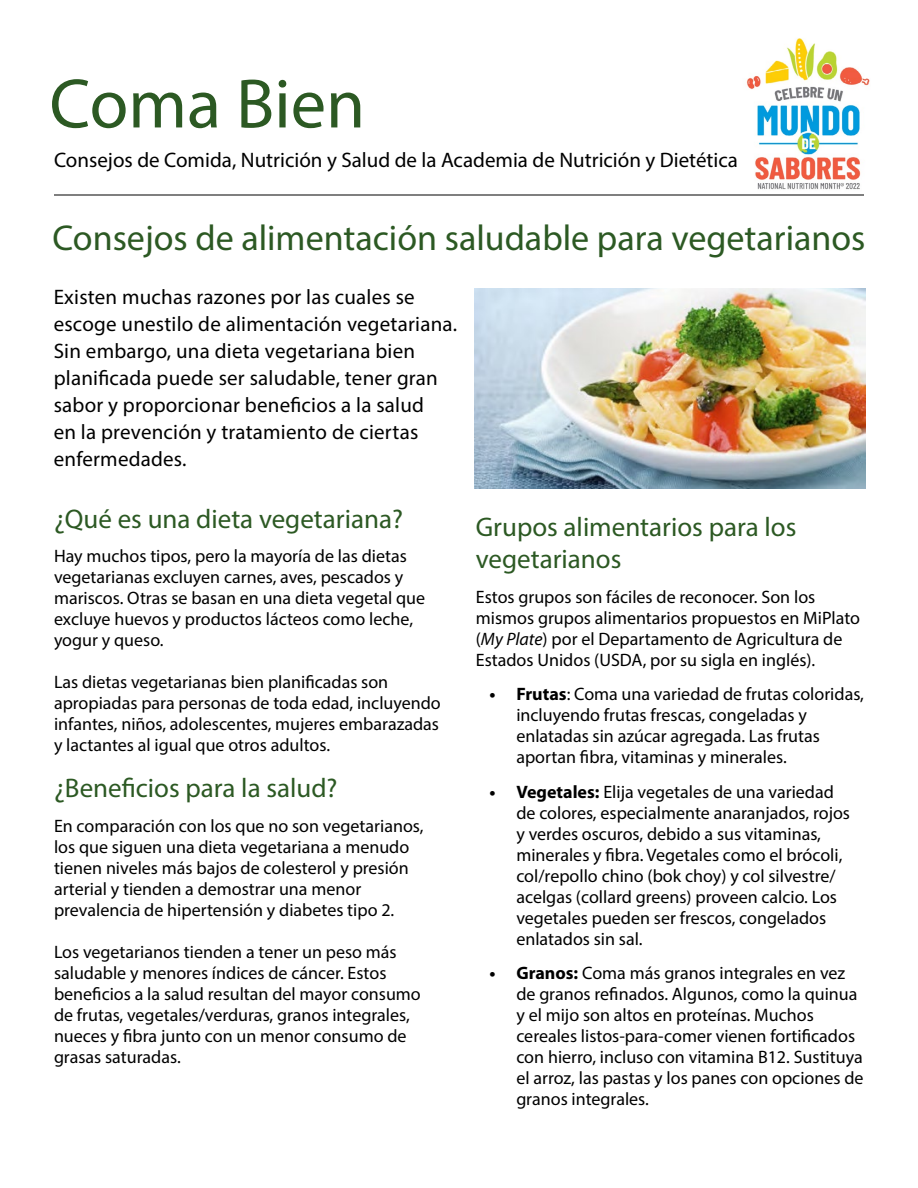
<style>
.page{position:relative;width:918px;height:1188px;background:#fff}
.page>*{position:absolute;margin:0;border:0;box-sizing:border-box;transform-origin:0 0}
.t1{font:70.5px "Myriad Pro";color:#2c5923}
.t2{font:36px "Myriad Pro";color:#2c5923}
.t3{font:27px/32.4px "Myriad Pro";color:#2c5923}
.t4{font:21px/27px "Myriad Pro";letter-spacing:.01em;color:#000}
.t5{font:18px/21px "Myriad Pro";color:#000}
.s1{font-style:italic}
.s2{font-weight:700}
</style>
<div class="page">
<img style="left:746px;top:38px;width:124px;height:152px">
<img style="left:475px;top:289px;width:390px;height:199px">
<hr style="left:54px;top:195px;width:810px;height:1px;background:#000">
<h1 class="t1" style="left:50px;top:60px;width:317px">Coma Bien</h1>
<p class="t4" style="left:54px;top:146px;width:686px">Consejos de Comida, Nutrición y Salud de la Academia de Nutrición y Dietética</p>
<h2 class="t2" style="left:52px;top:215px;width:815px">Consejos de alimentación saludable para vegetarianos</h2>
<p class="t4" style="left:54px;top:283px;width:405px">Existen muchas razones por las cuales se escoge unestilo de alimentación vegetariana.<br>Sin embargo, una dieta vegetariana bien planificada puede ser saludable, tener gran sabor y proporcionar beneficios a la salud<br>en la prevención y tratamiento de ciertas enfermedades.</p>
<h3 class="t3" style="left:54px;top:502px;width:351px">¿Qué es una dieta vegetariana?</h3>
<p class="t5" style="left:54px;top:546px;width:373px">Hay muchos tipos, pero la mayoría de las dietas vegetarianas excluyen carnes, aves, pescados y mariscos. Otras se basan en una dieta vegetal que excluye huevos y productos lácteos como leche, yogur y queso.</p>
<p class="t5" style="left:54px;top:672px;width:388px">Las dietas vegetarianas bien planificadas son apropiadas para personas de toda edad, incluyendo infantes, niños, adolescentes, mujeres embarazadas y lactantes al igual que otros adultos.</p>
<h3 class="t3" style="left:54px;top:772px;width:285px">¿Beneficios para la salud?</h3>
<p class="t5" style="left:54px;top:815px;width:371px">En comparación con los que no son vegetarianos, los que siguen una dieta vegetariana a menudo tienen niveles más bajos de colesterol y presión arterial y tienden a demostrar una menor prevalencia de hipertensión y diabetes tipo 2.</p>
<p class="t5" style="left:54px;top:941px;width:368px">Los vegetarianos tienden a tener un peso más saludable y menores índices de cáncer. Estos beneficios a la salud resultan del mayor consumo de frutas, vegetales/verduras, granos integrales, nueces y fibra junto con un menor consumo de grasas saturadas.</p>
<h3 class="t3" style="left:476px;top:510px;width:322px">Grupos alimentarios para los vegetarianos</h3>
<p class="t5" style="left:476px;top:586px;width:386px">Estos grupos son fáciles de reconocer. Son los mismos grupos alimentarios propuestos en MiPlato (<span class="s1">My Plate</span>) por el Departamento de Agricultura de Estados Unidos (USDA, por su sigla en inglés).</p>
<p class="t5" style="left:516px;top:683px;width:349px;text-indent:-27px"><span class="s2">• Frutas</span>: Coma una variedad de frutas coloridas, incluyendo frutas frescas, congeladas y enlatadas sin azúcar agregada. Las frutas aportan fibra, vitaminas y minerales.</p>
<p class="t5" style="left:516px;top:781px;width:335px;text-indent:-27px"><span class="s2">• Vegetales:</span> Elija vegetales de una variedad de colores, especialmente anaranjados, rojos y verdes oscuros, debido a sus vitaminas, minerales y fibra. Vegetales como el brócoli, col/repollo chino (bok choy) y col silvestre/ acelgas (collard greens) proveen calcio. Los vegetales pueden ser frescos, congelados enlatados sin sal.</p>
<p class="t5" style="left:516px;top:962px;width:349px;text-indent:-27px"><span class="s2">• Granos:</span> Coma más granos integrales en vez de granos refinados. Algunos, como la quinua y el mijo son altos en proteínas. Muchos cereales listos-para-comer vienen fortificados con hierro, incluso con vitamina B12. Sustituya el arroz, las pastas y los panes con opciones de granos integrales.</p>
</div>
